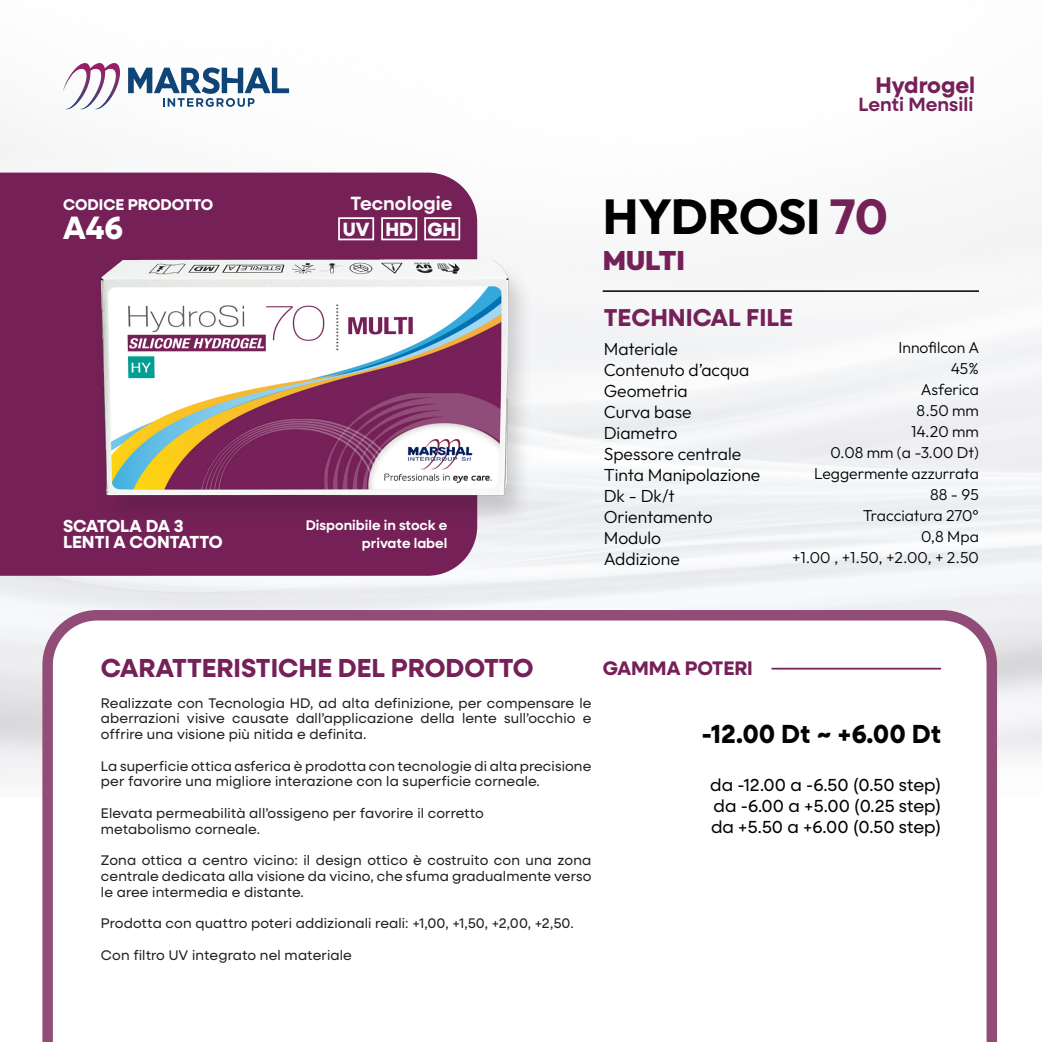
<style>
.page{position:relative;width:1042px;height:1042px;background:#fff}
.page>*{position:absolute;margin:0;border:0;box-sizing:border-box;transform-origin:0 0}
.t1{font:100 49px "Outfit";letter-spacing:-.01em;color:#000}
.t2{font:700 32.38px "Neulis Sans";color:#fff}
.t3{font:100 26.78px "Outfit";color:#752158}
.t4{font:700 26.25px "Neulis Sans";color:#010404}
.t5{font:700 26.07px "Neulis Sans";color:#762058}
.t6{font:700 24.5px "Neulis Sans";color:#752158}
.t7{font:700 22.75px "Neulis Sans";color:#752158}
.t8{font:700 19.6px "Neulis Sans";color:#762058}
.t9{font:600 19.25px "Neulis Sans";color:#752158}
.t10{font:600 19.25px "Neulis Sans";color:#fafafa}
.t11{font:800 19.25px "Neulis Sans";color:#fafafa}
.t12{font:100 17.5px/21px "Outfit";color:#010404}
.t13{font:17.5px/21px "Neulis Sans";color:#010404;text-align:justify}
.t14{font:700 17.5px/15.8px "Neulis Sans";color:#fff}
.t15{font:100 15.75px/21px "Outfit";color:#010404;text-align:right}
.t16{font:700 15.75px "Neulis Sans";color:#fff}
.t17{font:14px/15.8px "Neulis Sans";letter-spacing:.01em;color:#231f20;text-align:justify}
.t18{font:600 14px/17.5px "Neulis Sans";color:#fff;text-align:right}
.s1{color:#752158}
</style>
<div class="page">
<div style="left:0;top:173px;width:477px;height:403px;background:#752158"></div>
<hr style="left:603px;top:290px;width:376px;height:2px;background:#231f20">
<div style="left:93px;top:258px;width:441px;height:269px;background:#231f20;opacity:.2"></div>
<img style="left:64px;top:247px;width:476px;height:254px">
<svg style="left:42px;top:610px;width:955px;height:432px"></svg>
<hr style="left:771px;top:668px;width:170px;height:1px;background:#762058">
<div style="left:381px;top:217px;width:36px;height:23px;border:2px solid #fff"></div>
<div style="left:338px;top:217px;width:36px;height:23px;border:2px solid #fff"></div>
<div style="left:424px;top:217px;width:36px;height:23px;border:2px solid #fff"></div>
<svg style="left:63px;top:63px;width:58px;height:48px"></svg>
<svg style="left:128px;top:67px;width:161px;height:40px"></svg>
<p class="t16" style="left:63px;top:193px;width:152px">CODICE PRODOTTO</p>
<h2 class="t2" style="left:63px;top:204px;width:61px">A46</h2>
<h3 class="t10" style="left:350px;top:189px;width:103px">Tecnologie</h3>
<h3 class="t11" style="left:343px;top:215px;width:115px">UV HD GH</h3>
<p class="t14" style="left:63px;top:517px;width:161px">SCATOLA DA 3<br>LENTI A CONTATTO</p>
<p class="t18" style="left:306px;top:516px;width:143px">Disponibile in stock e private label</p>
<h3 class="t7" style="left:875px;top:68px;width:101px">Hydrogel</h3>
<h3 class="t9" style="left:858px;top:90px;width:116px">Lenti Mensili</h3>
<h1 class="t1" style="left:603px;top:188px;width:287px">HYDROSI <span class="s1">70</span></h1>
<h3 class="t3" style="left:603px;top:245px;width:84px">MULTI</h3>
<h3 class="t6" style="left:604px;top:299px;width:191px">TECHNICAL FILE</h3>
<p class="t12" style="left:604px;top:338px;width:158px">Materiale<br>Contenuto d’acqua<br>Geometria<br>Curva base<br>Diametro<br>Spessore centrale<br>Tinta Manipolazione<br>Dk - Dk/t<br>Orientamento<br>Modulo<br>Addizione</p>
<p class="t15" style="left:792px;top:337px;width:189px">Innofilcon A<br>45%<br>Asferica<br>8.50 mm<br>14.20 mm<br>0.08 mm (a -3.00 Dt)<br>Leggermente azzurrata<br>88 - 95<br>Tracciatura 270°<br>0,8 Mpa<br>+1.00 , +1.50, +2.00, + 2.50</p>
<h3 class="t5" style="left:101px;top:648px;width:434px">CARATTERISTICHE DEL PRODOTTO</h3>
<p class="t17" style="left:101px;top:694px;width:492px">Realizzate con Tecnologia HD, ad alta definizione, per compensare le aberrazioni visive causate dall’applicazione della lente sull’occhio e offrire una visione più nitida e definita.</p>
<p class="t17" style="left:101px;top:757px;width:492px">La superficie ottica asferica è prodotta con tecnologie di alta precisione per favorire una migliore interazione con la superficie corneale.</p>
<p class="t17" style="left:101px;top:804px;width:384px">Elevata permeabilità all’ossigeno per favorire il corretto metabolismo corneale.</p>
<p class="t17" style="left:101px;top:851px;width:492px">Zona ottica a centro vicino: il design ottico è costruito con una zona centrale dedicata alla visione da vicino, che sfuma gradualmente verso le aree intermedia e distante.</p>
<p class="t17" style="left:101px;top:914px;width:474px">Prodotta con quattro poteri addizionali reali: +1,00, +1,50, +2,00, +2,50.</p>
<p class="t17" style="left:101px;top:946px;width:252px">Con filtro UV integrato nel materiale</p>
<h3 class="t8" style="left:603px;top:654px;width:152px">GAMMA POTERI</h3>
<h3 class="t4" style="left:701px;top:715px;width:241px">-12.00 Dt ~ +6.00 Dt</h3>
<p class="t13" style="left:710px;top:773px;width:232px">da -12.00 a -6.50 (0.50 step) da -6.00 a +5.00 (0.25 step) da +5.50 a +6.00 (0.50 step)</p>
</div>
